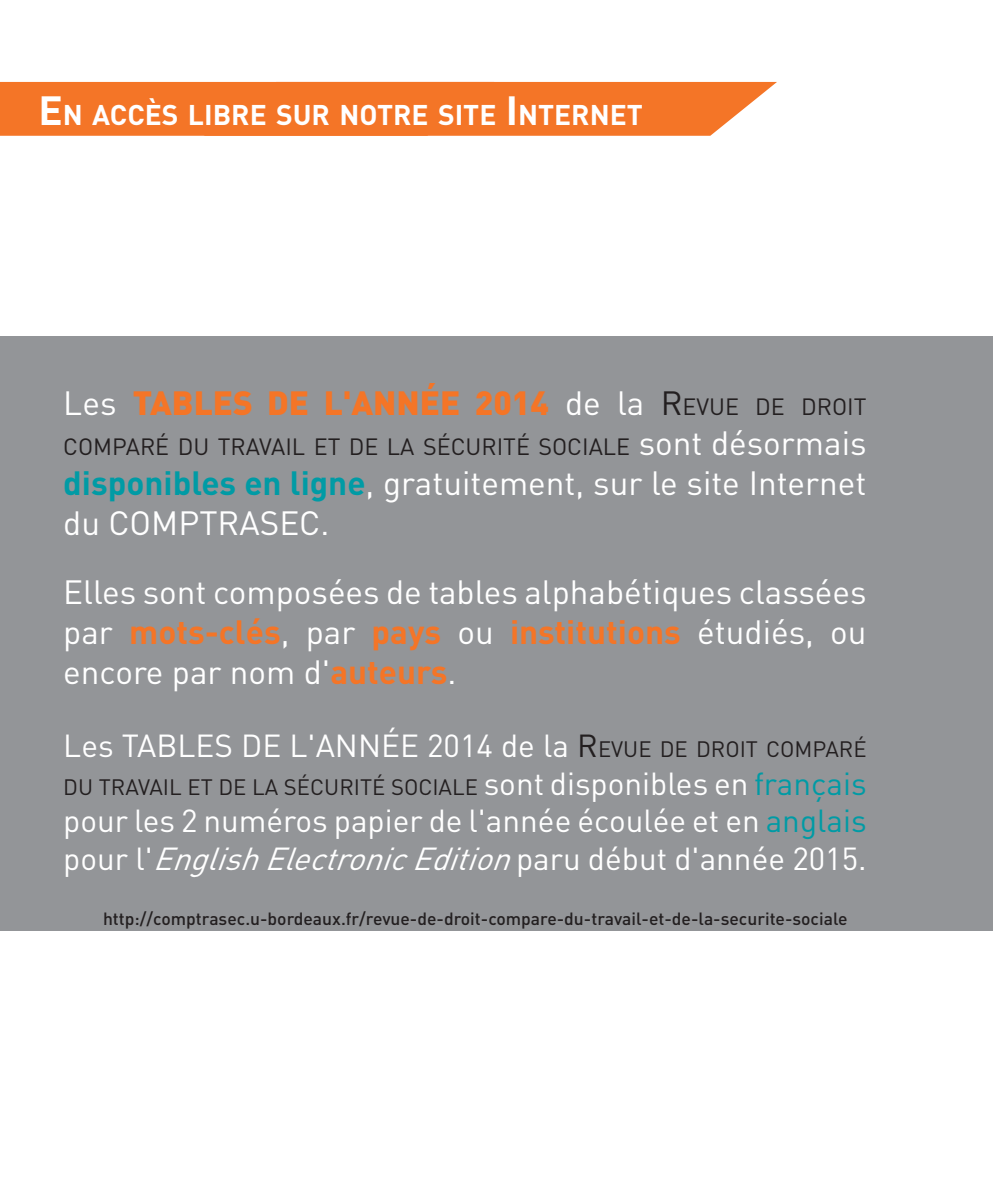
<style>
.page{position:relative;width:993px;height:1191px;background:#fff}
.page>*{position:absolute;margin:0;border:0;box-sizing:border-box;transform-origin:0 0}
.t1{font:33.25px/39.9px "DIN";color:#fff}
.t2{font:900 33.25px "DIN";color:#f47527}
.t3{font:31.5px/37.8px "DIN";color:#fff}
.t4{font:700 28.18px "DIN";color:#fff}
.t5{font:23.28px "DIN";color:#231f20}
.t6{font:22.05px/37.8px "DIN";color:#231f20;text-align:right}
.t7{font:500 17.5px "DIN";color:#231f20}
.s1{font-size:40.25px}
.s2{font-weight:400;color:#fff}
.s3{font-weight:400;color:#231f20}
.s4{font-weight:400;font-size:23.28px;color:#231f20}
.s5{font-size:33.25px;color:#fff}
.s6{font-weight:700;color:#009ba5}
.s7{font-weight:700;color:#f47527}
.s8{font-size:31.5px;color:#fff}
.s9{font-size:31.5px}
.s10{font-size:31.5px;color:#009ba5}
.s11{color:#009ba5}
.s12{font-style:italic}
</style>
<div class="page">
<div style="left:0;top:336px;width:992px;height:594px;background:#939598"></div>
<div style="left:0;top:82px;width:776px;height:54px;background:#f47527"></div>
<p class="t4" style="left:38px;top:96px;width:606px"><span class="s1">E</span> N ACCÈS LIBRE SUR NOTRE SITE <span class="s1">I</span> NTERNET</p>
<p class="t2" style="left:63px;top:380px;width:150px"><span class="s2">Les</span> TABLES</p>
<p class="t2" style="left:267px;top:380px;width:600px">DE L'ANNÉE 2014 <span class="s2">de la</span> <span class="s3">R</span><span class="s4">EVUE DE DROIT</span></p>
<p class="t5" style="left:63px;top:432px;width:804px">COMPARÉ DU TRAVAIL ET DE LA SÉCURITÉ SOCIALE <span class="s5">sont désormais</span></p>
<p class="t1" style="left:63px;top:462px;width:804px"><span class="s6">disponibles en ligne</span>, gratuitement, sur le site Internet du COM PTRASEC.</p>
<p class="t1" style="left:63px;top:572px;width:804px;text-align:justify">Elles sont composées de tables alphabétiques classées par <span class="s7">mots-clés</span>, par <span class="s7">pays</span> ou <span class="s7">institutions</span> étudiés, ou encore par nom d'<span class="s7">auteurs</span>.</p>
<p class="t3" style="left:63px;top:726px;width:78px">Les tables</p>
<p class="t3" style="left:241px;top:726px;width:96px">de l'année</p>
<p class="t6" style="left:63px;top:729px;width:804px"><span class="s8">2014 de la</span> <span class="s9">R</span>EVUE DE DROIT COMPARÉ<br>DU TRAVAIL ET DE LA SÉCURITÉ SOCIALE <span class="s8">sont disponibles en</span> <span class="s10">français</span></p>
<p class="t3" style="left:63px;top:801px;width:804px">pour les 2 numéros papier de l'année écoulée et en <span class="s11">anglais </span>pour l'<span class="s12">EnglishElectronicEdition</span>paru début d'année 2015.</p>
<p class="t7" style="left:103px;top:907px;width:745px">http://comptrasec.u-bordeaux.fr/revue-de-droit-compare-du-travail-et-de-la-securite-sociale</p>
</div>
